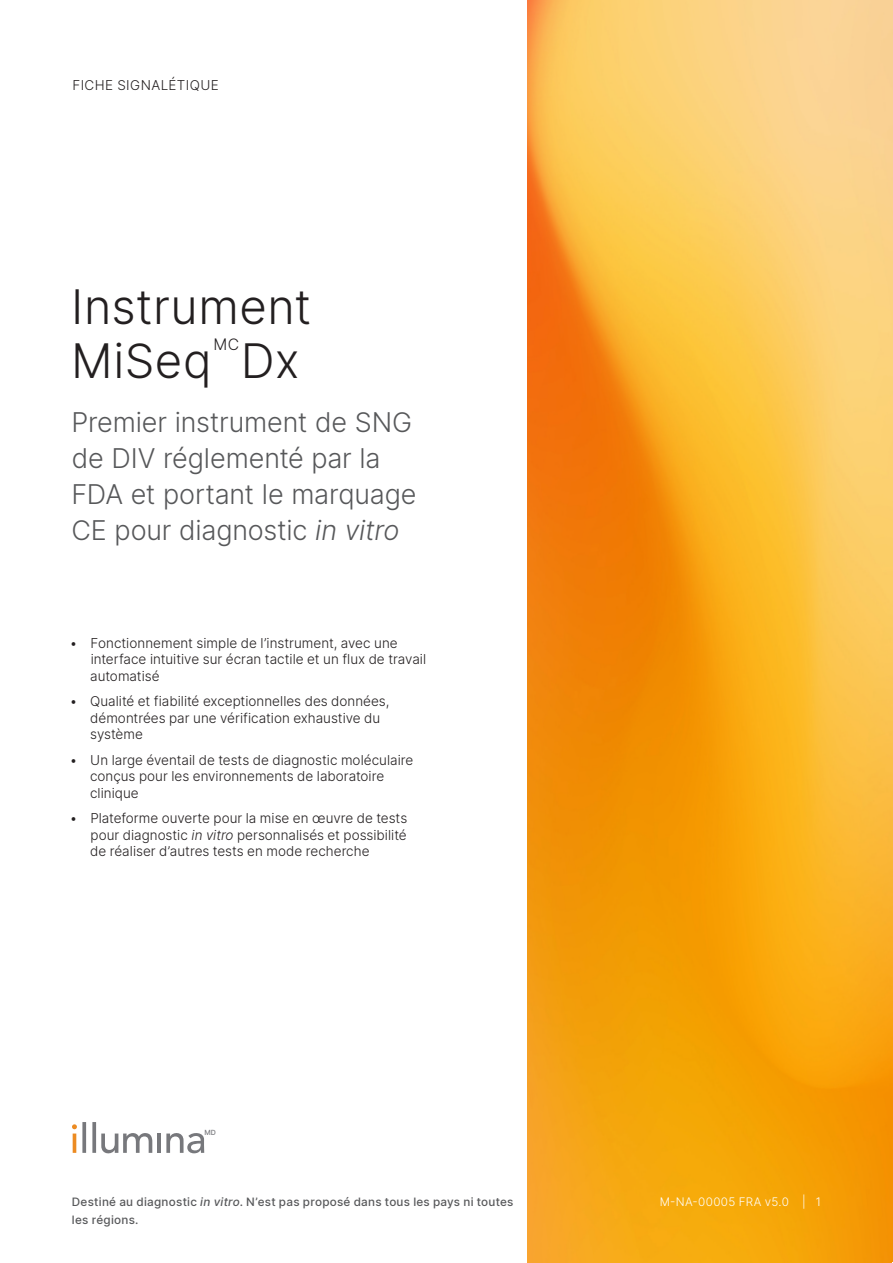
<style>
.page{position:relative;width:893px;height:1263px;background:#fff}
.page>*{position:absolute;margin:0;border:0;box-sizing:border-box;transform-origin:0 0}
.Title{font:300 47.25px/54px "Inter";letter-spacing:.01em;color:#231f20}
.Subtitle{font:300 27px/36px "Inter";letter-spacing:-.005em;color:#57585a}
.Title-2{font:300 15.75px "Inter";color:#231f20}
.zz_Document_Type___Segment{font:300 13.5px/16.5px "Inter";color:#231f20}
.zz_Document_Type___Segment-2{font:300 13.5px "Inter";letter-spacing:.03em;color:#231f20}
.zz_For_Research_Only{font:500 11.7px "Inter";letter-spacing:.02em;color:#57585a}
.zz_Pub_Number{font:300 11.7px "Inter";letter-spacing:.03em;color:#fff}
.t1{font:500 7.05px "Inter";color:#77787c}
.s1{font-style:italic}
</style>
<div class="page">
<img style="left:527px;top:0;width:366px;height:1263px">
<hr style="left:73px;top:1133px;width:3px;height:20px;background:#ec8b22">
<svg style="left:82px;top:1122px;width:4px;height:31px"></svg>
<svg style="left:92px;top:1122px;width:4px;height:31px"></svg>
<svg style="left:101px;top:1133px;width:51px;height:20px"></svg>
<hr style="left:157px;top:1133px;width:4px;height:20px;background:#77787c">
<svg style="left:166px;top:1133px;width:38px;height:20px"></svg>
<svg style="left:72px;top:1124px;width:5px;height:5px"></svg>
<p class="zz_Document_Type___Segment-2" style="left:73px;top:76px;width:148px">FICHE SIGNALÉTIQUE</p>
<p class="Title" style="left:71px;top:279px;width:242px">Instrument<br>MiSeq</p>
<p class="Title-2" style="left:214px;top:333px;width:27px">MC</p>
<p class="Title" style="left:241px;top:333px;width:60px">Dx</p>
<p class="Subtitle" style="left:71px;top:404px;width:347px">Premier instrument de SNG de DIV réglementé par la<br>FDA et portant le marquage<br>CE pour diagnostic <span class="s1">in vitro</span></p>
<p class="zz_Document_Type___Segment" style="left:90px;top:634px;width:337px;text-indent:-21px">• Fonctionnement simple de l’instrument, avec une interface intuitive sur écran tactile et un flux de travail automatisé</p>
<p class="zz_Document_Type___Segment" style="left:90px;top:693px;width:301px;text-indent:-21px">• Qualité et fiabilité exceptionnelles des données, démontrées par une vérification exhaustive du système</p>
<p class="zz_Document_Type___Segment" style="left:90px;top:751px;width:325px;text-indent:-20px">• Un large éventail de tests de diagnostic moléculaire conçus pour les environnements de laboratoire clinique</p>
<p class="zz_Document_Type___Segment" style="left:90px;top:810px;width:319px;text-align:justify;text-indent:-21px">• Plateforme ouverte pour la mise en œuvre de tests pour diagnostic <span class="s1">in vitro</span> personnalisés et possibilité de réaliser d’autres tests en mode recherche</p>
<p class="t1" style="left:204px;top:1128px;width:13px">MD</p>
<p class="zz_For_Research_Only" style="left:72px;top:1193px;width:443px">Destiné au diagnostic <span class="s1">in vitro</span>. N’est pas proposé dans tous les pays ni toutes</p>
<p class="zz_Pub_Number" style="left:660px;top:1193px;width:131px">M-NA-00005 FRA v5.0</p>
<p class="zz_For_Research_Only" style="left:72px;top:1211px;width:68px">les régions.</p>
<p class="zz_Pub_Number" style="left:802px;top:1193px;width:20px">| 1</p>
</div>
